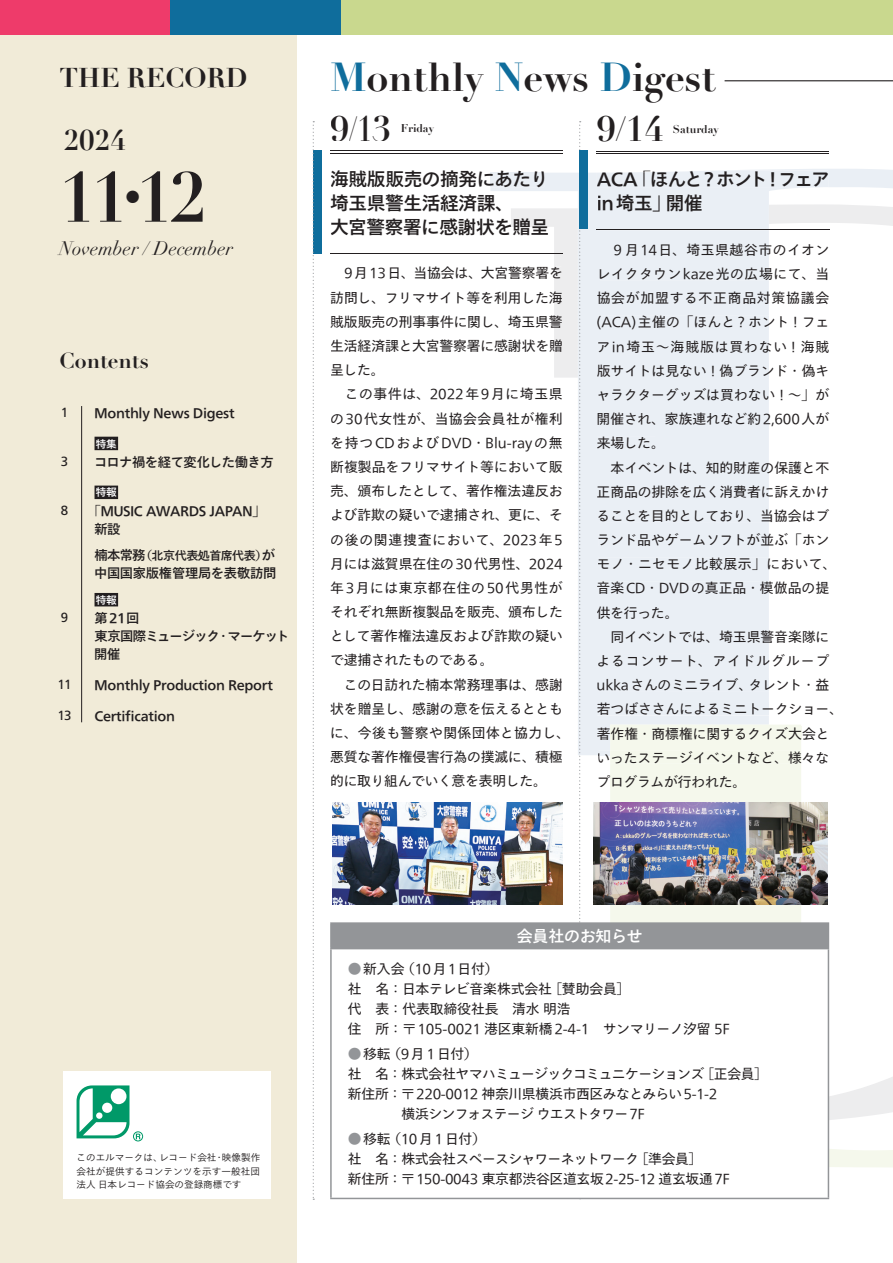
<style>
.page{position:relative;width:893px;height:1263px;background:#fff}
.page>*{position:absolute;margin:0;border:0;box-sizing:border-box;transform-origin:0 0}
.t1{font:700 69.15px "Didot";color:#231f20}
.t2{font:700 39.6px "Didot";letter-spacing:-.005em;color:#231f20}
.t3{font:700 34.5px "Didot";color:#231f20}
.t4{font:700 27.9px "Didot";color:#231f20}
.t5{font:700 26.55px "Didot";color:#231f20}
.t6{font:700 21.3px "Didot";color:#231f20}
.t7{font:italic 19.2px "Didot";color:#231f20}
.t8{font:500 18.6px/24.2px "Tazugane Gothic Std N";letter-spacing:-.025em;color:#231f20}
.t9{font:500 18.6px/24.2px "Tazugane Gothic Std N";letter-spacing:-.045em;color:#231f20}
.t10{font:500 15.9px "Tazugane Gothic Std N";letter-spacing:-.01em;color:#fff}
.t11{font:13.8px/24.2px "Tazugane Gothic Std N";letter-spacing:-.01em;color:#231f20}
.t12{font:13.8px "Tazugane Gothic Std N";letter-spacing:-.05em;color:#231f20}
.t13{font:13.8px "Tazugane Gothic Std N";letter-spacing:-.03em;color:#231f20}
.t14{font:500 13.35px/18px "Tazugane Gothic Std N";letter-spacing:-.025em;color:#231f20}
.t15{font:500 13.35px/18px "Tazugane Gothic Std N";letter-spacing:-.055em;color:#231f20}
.t16{font:13.35px "Frutiger LT Std";color:#231f20}
.t17{font:500 12px "Tazugane Gothic Std N";letter-spacing:-.035em;color:#231f20}
.t18{font:700 11.1px "Didot";letter-spacing:-.005em;color:#231f20}
.t19{font:500 10.65px "Tazugane Gothic Std N";color:#fff}
.t20{font:300 9.6px/13.8px "Tazugane Gothic Std N";color:#231f20;text-align:justify}
.s1{font-weight:400}
.s2{font-size:13.35px}
.s3{color:#0f6d9c}
.s4{color:#939598}
</style>
<div class="page">
<div style="left:0;top:0;width:296px;height:1263px;background:#f1ebd8"></div>
<div style="left:0;top:0;width:893px;height:34px;background:#c9d88e"></div>
<div style="left:0;top:0;width:170px;height:34px;background:#ee3b6a"></div>
<div style="left:170px;top:0;width:170px;height:34px;background:#0f6d9c"></div>
<div style="left:95px;top:437px;width:23px;height:13px;background:#231f20"></div>
<div style="left:95px;top:486px;width:23px;height:13px;background:#231f20"></div>
<div style="left:95px;top:593px;width:23px;height:13px;background:#231f20"></div>
<div style="left:64px;top:1071px;width:207px;height:128px;background:#fff"></div>
<svg style="left:77px;top:1085px;width:53px;height:53px"></svg>
<svg style="left:136px;top:1133px;width:4px;height:6px"></svg>
<div style="left:133px;top:1131px;width:10px;height:10px;border:1px solid #009968;border-radius:50%"></div>
<hr style="left:81px;top:406px;width:1px;height:316px;background:#231f20">
<hr style="left:330px;top:151px;width:233px;height:1px;background:#231f20">
<hr style="left:330px;top:153px;width:233px;height:1px;background:#231f20">
<hr style="left:330px;top:253px;width:224px;height:1px;background:#231f20">
<div style="left:490px;top:173px;width:54px;height:14px;background:#eaeff5"></div>
<hr style="left:725px;top:80px;width:168px;height:1px;background:#231f20">
<div style="left:313px;top:150px;width:8px;height:103px;background:#0f6d9c"></div>
<svg style="left:313px;top:121px;width:1px;height:1079px"></svg>
<img style="left:332px;top:803px;width:176px;height:102px">
<div style="left:331px;top:923px;width:497px;height:26px;background:#939598"></div>
<hr style="left:330px;top:922px;width:499px;height:2px;background:#939598">
<hr style="left:330px;top:924px;width:2px;height:24px;background:#939598">
<svg style="left:508px;top:121px;width:385px;height:1078px"></svg>
<hr style="left:330px;top:948px;width:499px;height:1px;background:#939598">
<hr style="left:330px;top:949px;width:2px;height:249px;background:#939598">
<hr style="left:828px;top:949px;width:1px;height:249px;background:#939598">
<hr style="left:330px;top:1198px;width:499px;height:1px;background:#939598">
<h3 class="t5" style="left:60px;top:61px;width:189px">THE RECORD</h3>
<h3 class="t4" style="left:64px;top:123px;width:64px">2024</h3>
<h1 class="t1" style="left:58px;top:154px;width:151px">11<sup>•</sup>12</h1>
<h3 class="t7" style="left:59px;top:236px;width:176px">November / December</h3>
<h3 class="t6" style="left:60px;top:347px;width:91px">Contents</h3>
<p class="t16" style="left:61px;top:405px;width:9px">1</p>
<p class="t14" style="left:94px;top:405px;width:142px">Monthly News Digest</p>
<p class="t19" style="left:96px;top:436px;width:23px">特集</p>
<p class="t16" style="left:61px;top:453px;width:9px">3</p>
<p class="t14" style="left:94px;top:454px;width:181px">コロナ禍を経て変化した働き方</p>
<p class="t19" style="left:96px;top:485px;width:23px">特報</p>
<p class="t16" style="left:61px;top:502px;width:9px">8</p>
<p class="t14" style="left:94px;top:502px;width:173px;text-indent:-7px"><span class="s1">「</span>MUSIC AWARDS JAPAN」新設</p>
<p class="t17" style="left:94px;top:547px;width:182px"><span class="s2">楠本常務</span> （北京代表処首席代表）<span class="s2">が</span></p>
<p class="t14" style="left:94px;top:565px;width:184px">中国国家版権管理局を表敬訪問</p>
<p class="t19" style="left:96px;top:592px;width:23px">特報</p>
<p class="t16" style="left:61px;top:610px;width:9px">9</p>
<p class="t15" style="left:94px;top:610px;width:197px">第21回<br>東京国際ミュージック ・ マーケット開催</p>
<p class="t16" style="left:58px;top:677px;width:15px">11</p>
<p class="t14" style="left:94px;top:677px;width:180px">Monthly Production Report</p>
<p class="t16" style="left:57px;top:707px;width:16px">13</p>
<p class="t14" style="left:94px;top:708px;width:82px">Certification</p>
<h2 class="t2" style="left:330px;top:52px;width:387px"><span class="s3">M</span>onthly <span class="s3">N</span>ews <span class="s3">D</span>igest</h2>
<h3 class="t3" style="left:330px;top:107px;width:63px">9/13</h3>
<p class="t18" style="left:401px;top:121px;width:35px">Friday</p>
<h3 class="t8" style="left:330px;top:168px;width:221px">海賊版販売の摘発にあたり埼玉県警生活経済課、<br>大宮警察署に感謝状を贈呈</h3>
<p class="t11" style="left:330px;top:262px;width:241px">　9月13日、当協会は、大宮警察署を訪問し、フリマサイト等を利用した海賊版販売の刑事事件に関し、埼玉県警生活経済課と大宮警察署に感謝状を贈呈した。<br>　この事件は、2022年9月に埼玉県の30代女性が、当協会会員社が権利を持つCDおよびDVD・Blu-rayの無断複製品をフリマサイト等において販売、頒布したとして、著作権法違反および詐欺の疑いで逮捕され、更に、その後の関連捜査において、2023年5月には滋賀県在住の30代男性、2024年3月には東京都在住の50代男性がそれぞれ無断複製品を販売、頒布したとして著作権法違反および詐欺の疑いで逮捕されたものである。<br>　この日訪れた楠本常務理事は、感謝状を贈呈し、感謝の意を伝えるとともに、今後も警察や関係団体と協力し、悪質な著作権侵害行為の撲滅に、積極的に取り組んでいく意を表明した。</p>
<h3 class="t3" style="left:597px;top:107px;width:68px">9/14</h3>
<p class="t18" style="left:673px;top:122px;width:47px">Saturday</p>
<h3 class="t9" style="left:596px;top:169px;width:235px">ACA「ほんと？ホント！フェアin埼玉」開催</h3>
<p class="t11" style="left:596px;top:238px;width:248px">　９月14日、埼玉県越谷市のイオンレイクタウンkaze光の広場にて、当協会が加盟する不正商品対策協議会(ACA)主催の「ほんと？ホント！フェアin埼玉～海賊版は買わない！海賊版サイトは見ない！偽ブランド・偽キャラクターグッズは買わない！～」が開催され、家族連れなど約2,600人が来場した。<br>　本イベントは、知的財産の保護と不正商品の排除を広く消費者に訴えかけることを目的としており、当協会はブランド品やゲームソフトが並ぶ「ホンモノ・ニセモノ比較展示」において、音楽CD・DVDの真正品・模倣品の提供を行った。<br>　同イベントでは、埼玉県警音楽隊によるコンサート、アイドルグループukkaさんのミニライブ、タレント・益若つばささんによるミニトークショー、著作権・商標権に関するクイズ大会といったステージイベントなど、様々なプログラムが行われた。</p>
<p class="t20" style="left:77px;top:1151px;width:185px">このエルマークは、レコード会社・映像製作会社が提供するコンテンツを示す一般社団法人 日本レコード協会の登録商標です</p>
<p class="t10" style="left:517px;top:925px;width:128px">会員社のお知らせ</p>
<p class="t11" style="left:348px;top:959px;width:383px;line-height:20.2px"><span class="s4">●</span> 新入会（10月1日付）<br>社　名：日本テレビ音楽株式会社［賛助会員］<br>代　表：代表取締役社長　清水 明浩<br>住　所：〒105-0021 港区東新橋2-4-1　サンマリーノ汐留 5F</p>
<p class="t11" style="left:348px;top:1042px;width:132px"><span class="s4">●</span> 移転 （9月１日付）</p>
<p class="t12" style="left:348px;top:1064px;width:422px">社　名：株式会社ヤマハミュージックコミュニケーションズ［正会員］</p>
<p class="t13" style="left:348px;top:1084px;width:371px">新住所： 〒220-0012 神奈川県横浜市西区みなとみらい5-1-2</p>
<p class="t12" style="left:401px;top:1104px;width:245px">横浜シンフォステージ ウエストタワー7F</p>
<p class="t11" style="left:348px;top:1129px;width:384px;line-height:20.2px"><span class="s4">●</span> 移転 （10月１日付）<br>社　名：株式会社スペースシャワーネットワーク［準会員］<br>新住所：〒150-0043 東京都渋谷区道玄坂2-25-12 道玄坂通7F</p>
</div>
